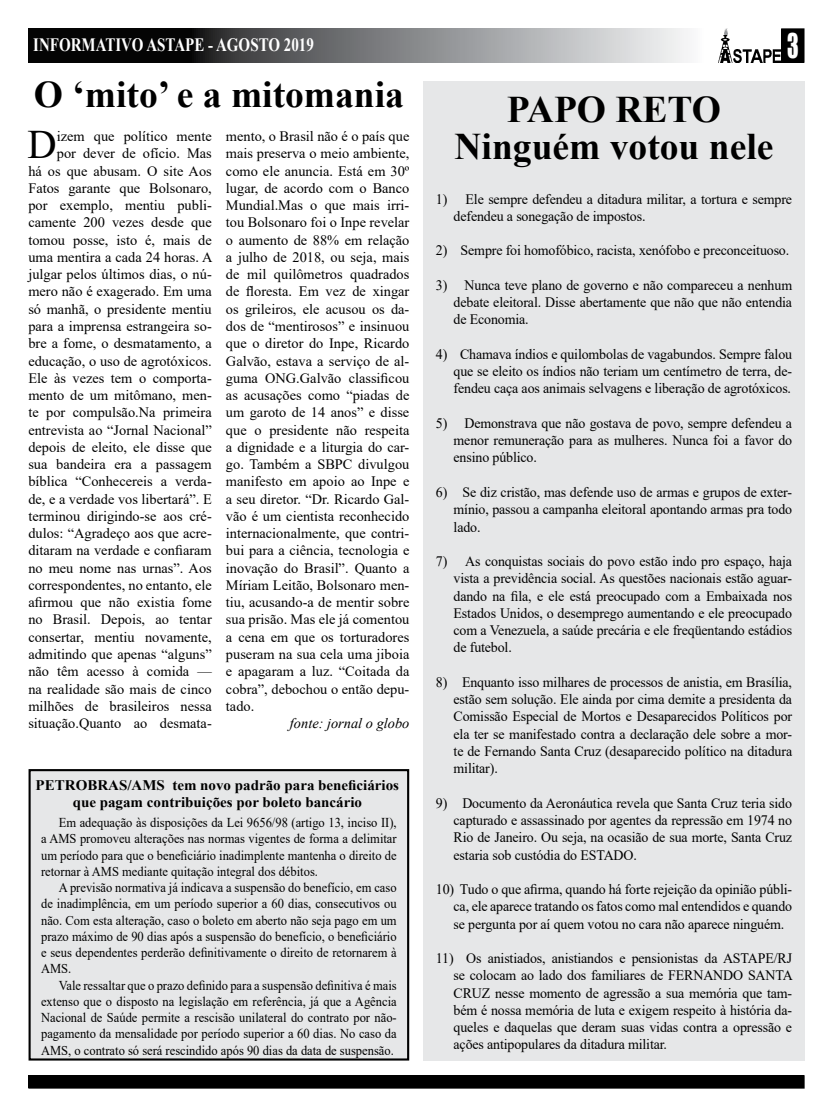
<style>
.page{position:relative;width:833px;height:1117px;background:#fff}
.page>*{position:absolute;margin:0;border:0;box-sizing:border-box;transform-origin:0 0}
.t1{font:40.38px "Times New Roman";color:#000}
.t2{font:700 37.5px/37.5px "Times New Roman";color:#000;text-align:center}
.t3{font:31.25px "Impact";color:#fff;scale:.7 1}
.t4{font:700 18.75px "Times New Roman";color:#fff;scale:.8 1}
.t5{font:700 14.62px/17.5px "Times New Roman";color:#000;text-align:center}
.t6{font:14.38px/17.2px "Times New Roman";color:#000;text-align:justify}
.t7{font:italic 14.38px "Times New Roman";color:#000}
.t8{font:13.5px/16.2px "Times New Roman";color:#000;text-align:justify;scale:.93 1}
</style>
<div class="page">
<div style="left:29px;top:1075px;width:775px;height:12px;background:#000"></div>
<div style="left:28px;top:1074px;width:776px;height:14px;border:1px solid #000"></div>
<svg style="left:28px;top:29px;width:753px;height:34px;background:#757677"></svg>
<div style="left:781px;top:29px;width:23px;height:33px;background:#000"></div>
<div style="left:781px;top:28px;width:23px;height:35px;border:1px solid #000"></div>
<svg style="left:724px;top:28px;width:3px;height:7px"></svg>
<img style="left:718px;top:35px;width:62px;height:28px">
<div style="left:423px;top:81px;width:381px;height:979px;background:#e6e7e8"></div>
<div style="left:29px;top:768px;width:380px;height:292px;background:#e6e7e8;border:2px solid #000"></div>
<h3 class="t4" style="left:33px;top:31px;width:352px">INFORMATIVO ASTAPE - AGOSTO 2019</h3>
<h3 class="t3" style="left:787px;top:21px;width:18px">3</h3>
<h2 class="t2" style="left:454px;top:89px;width:320px">PAPO RETO<br>Ninguém votou nele</h2>
<p class="t6" style="left:453px;top:189px;width:340px;text-indent:-18px">1) Ele sempre defendeu a ditadura militar, a tortura e sempre defendeu a sonegação de impostos.</p>
<p class="t6" style="left:436px;top:241px;width:355px">2) Sempre foi homofóbico, racista, xenófobo e preconceituoso.</p>
<p class="t6" style="left:453px;top:276px;width:340px;text-indent:-18px">3) Nunca teve plano de governo e não compareceu a nenhum debate eleitoral. Disse abertamente que não que não entendia de Economia.</p>
<p class="t6" style="left:453px;top:345px;width:340px;text-indent:-18px">4) Chamava índios e quilombolas de vagabundos. Sempre falou que se eleito os índios não teriam um centímetro de terra, de&shy;fendeu caça aos animais selvagens e liberação de agrotóxicos.</p>
<p class="t6" style="left:453px;top:414px;width:340px;text-indent:-18px">5) Demonstrava que não gostava de povo, sempre defendeu a menor remuneração para as mulheres. Nunca foi a favor do ensino público.</p>
<p class="t6" style="left:453px;top:483px;width:340px;text-indent:-18px">6) Se diz cristão, mas defende uso de armas e grupos de exter&shy;mínio, passou a campanha eleitoral apontando armas pra todo lado.</p>
<p class="t6" style="left:453px;top:552px;width:340px;text-indent:-18px">7) As conquistas sociais do povo estão indo pro espaço, haja vista a previdência social. As questões nacionais estão aguar&shy;dando na fila, e ele está preocupado com a Embaixada nos Estados Unidos, o desemprego aumentando e ele preocupado com a Venezuela, a saúde precária e ele freqüentando estádios de futebol.</p>
<p class="t6" style="left:453px;top:672px;width:340px;text-indent:-18px">8) Enquanto isso milhares de processos de anistia, em Brasília, estão sem solução. Ele ainda por cima demite a presidenta da Comissão Especial de Mortos e Desaparecidos Políticos por ela ter se manifestado contra a declaração dele sobre a mor&shy;te de Fernando Santa Cruz (desaparecido político na ditadura militar).</p>
<p class="t6" style="left:453px;top:793px;width:340px;text-indent:-18px">9) Documento da Aeronáutica revela que Santa Cruz teria sido capturado e assassinado por agentes da repressão em 1974 no Rio de Janeiro. Ou seja, na ocasião de sua morte, Santa Cruz estaria sob custódia do ESTADO.</p>
<p class="t6" style="left:453px;top:879px;width:340px;text-indent:-18px">10) Tudo o que afirma, quando há forte rejeição da opinião públi&shy;ca, ele aparece tratando os fatos como mal entendidos e quando se pergunta por aí quem votou no cara não aparece ninguém.</p>
<p class="t6" style="left:453px;top:948px;width:341px;text-indent:-18px">11) Os anistiados, anistiandos e pensionistas da ASTAPE/RJ se colocam ao lado dos familiares de FERNANDO SANTA CRUZ nesse momento de agressão a sua memória que tam&shy;bém é nossa memória de luta e exigem respeito à história da&shy;queles e daquelas que deram suas vidas contra a opressão e ações antipopulares da ditadura militar.</p>
<h2 class="t2" style="left:34px;top:74px;width:372px">O ‘mito’ e a mitomania</h2>
<h1 class="t1" style="left:28px;top:116px;width:31px">D</h1>
<p class="t6" style="left:28px;top:127px;width:186px;text-align:right">izem que político mente<br>por dever de ofício. Mas<br>há os que abusam. O site Aos<br>Fatos garante que Bolsonaro, por exemplo, mentiu publi&shy;camente 200 vezes desde que tomou posse, isto é, mais de uma mentira a cada 24 horas. A julgar pelos últimos dias, o nú&shy;mero não é exagerado. Em uma só manhã, o presidente mentiu para a imprensa estrangeira so&shy;bre a fome, o desmatamento, a educação, o uso de agrotóxicos.<br>Ele às vezes tem o comporta&shy;mento de um mitômano, men&shy;te por compulsão.Na primeira entrevista ao “Jornal Nacional” depois de eleito, ele disse que sua bandeira era a passagem bíblica “Conhecereis a verda&shy;de, e a verdade vos libertará”. E terminou dirigindo-se aos cré&shy;dulos: “Agradeço aos que acre&shy;ditaram na verdade e confiaram no meu nome nas urnas”. Aos correspondentes, no entanto, ele afirmou que não existia fome no Brasil. Depois, ao tentar consertar, mentiu novamente, admitindo que apenas “alguns” não têm acesso à comida — na realidade são mais de cinco milhões de brasileiros nessa situação.Quanto ao desmata-</p>
<p class="t6" style="left:226px;top:127px;width:185px">mento, o Brasil não é o país que mais preserva o meio ambiente, como ele anuncia. Está em 30º lugar, de acordo com o Banco Mundial.Mas o que mais irri&shy;tou Bolsonaro foi o Inpe revelar o aumento de 88% em relação a julho de 2018, ou seja, mais de mil quilômetros quadrados de floresta. Em vez de xingar os grileiros, ele acusou os da&shy;dos de “mentirosos” e insinuou que o diretor do Inpe, Ricardo Galvão, estava a serviço de al&shy;guma ONG.Galvão classificou as acusações como “piadas de um garoto de 14 anos” e disse que o presidente não respeita a dignidade e a liturgia do car&shy;go. Também a SBPC divulgou manifesto em apoio ao Inpe e a seu diretor. “Dr. Ricardo Gal&shy;vão é um cientista reconhecido internacionalmente, que contri&shy;bui para a ciência, tecnologia e inovação do Brasil”. Quanto a Míriam Leitão, Bolsonaro men&shy;tiu, acusando-a de mentir sobre sua prisão. Mas ele já comentou a cena em que os torturadores puseram na sua cela uma jiboia e apagaram a luz. “Coitada da cobra”, debochou o então depu&shy;tado.</p>
<p class="t7" style="left:290px;top:713px;width:121px">fonte: jornal o globo</p>
<p class="t5" style="left:36px;top:775px;width:365px">PETROBRAS/AMS tem novo padrão para beneficiários que pagam contribuições por boleto bancário</p>
<p class="t8" style="left:41px;top:813px;width:384px;text-indent:18px">Em adequação às disposições da Lei 9656/98 (artigo 13, inciso II), a AMS promoveu alterações nas normas vigentes de forma a delimitar um período para que o beneficiário inadimplente mantenha o direito de retornar à AMS mediante quitação integral dos débitos.</p>
<p class="t8" style="left:41px;top:878px;width:384px;text-indent:18px">A previsão normativa já indicava a suspensão do benefício, em caso de inadimplência, em um período superior a 60 dias, consecutivos ou não. Com esta alteração, caso o boleto em aberto não seja pago em um prazo máximo de 90 dias após a suspensão do benefício, o beneficiário e seus dependentes perderão definitivamente o direito de retornarem à AMS.</p>
<p class="t8" style="left:41px;top:976px;width:384px;text-indent:18px">Vale ressaltar que o prazo definido para a suspensão definitiva é mais extenso que o disposto na legislação em referência, já que a Agência Nacional de Saúde permite a rescisão unilateral do contrato por não&shy;pagamento da mensalidade por período superior a 60 dias. No caso da AMS, o contrato só será rescindido após 90 dias da data de suspensão.</p>
</div>
